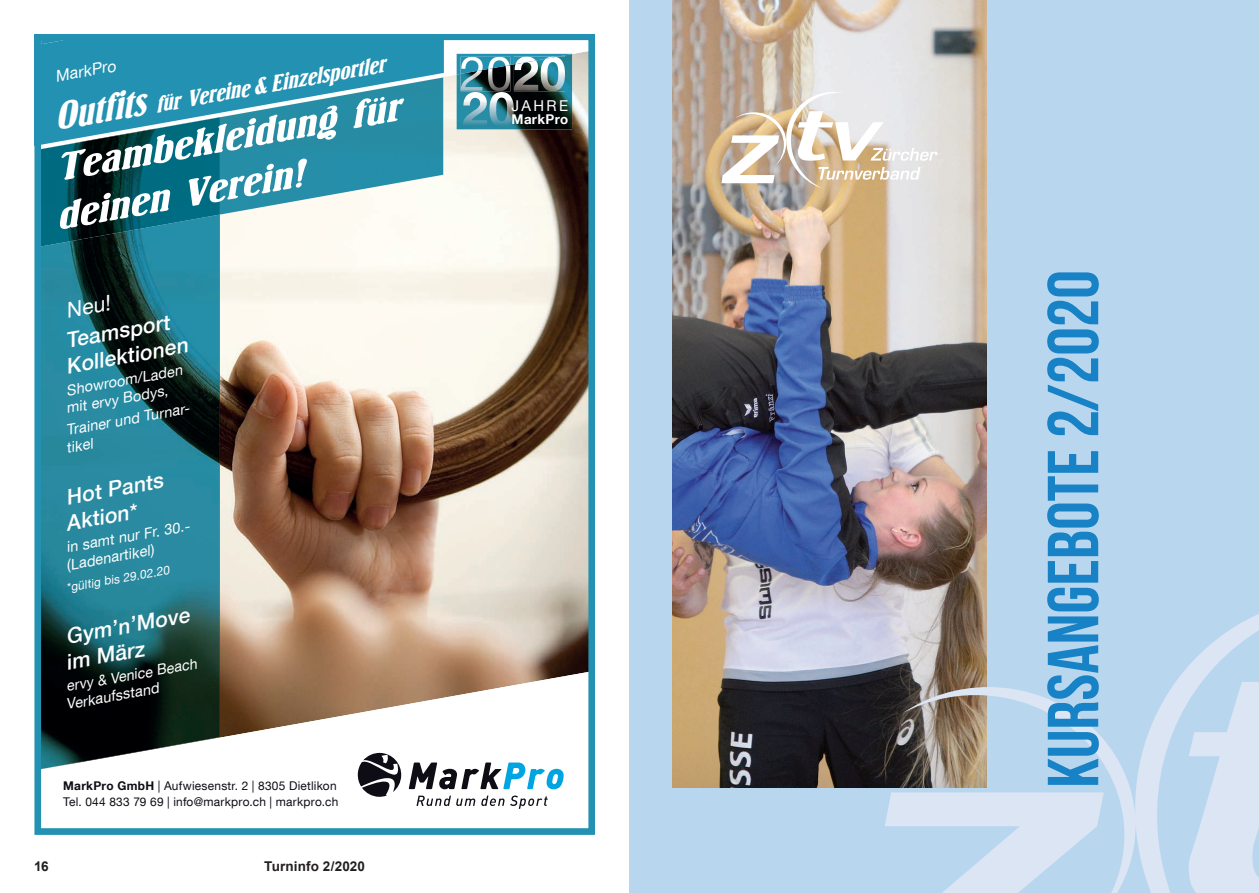
<style>
.page{position:relative;width:1259px;height:893px;background:#fff}
.page>*{position:absolute;margin:0;border:0;box-sizing:border-box;transform-origin:0 0}
.t1{font:700 72px "Bebas Neue";color:#1782c5}
.t2{font:italic 40.05px/48.2px "Springfield LT Std";color:#fff;scale:1.22 1}
.t3{font:italic 24px "Springfield LT Std";color:#fff}
.t4{font:italic 500 21.3px/25.7px "Helvetica Neue LT Com";color:#fff}
.t5{font:italic 21.3px "Helvetica Neue LT Com";color:#fff}
.t6{font:italic 16.05px "Helvetica Neue LT Com";color:#fff}
.t7{font:15px "Helvetica Neue LT Com";letter-spacing:.16em;color:#fff}
.t8{font:italic 14.7px/17.7px "Helvetica Neue LT Com";color:#fff}
.t9{font:700 13.5px "Arial";letter-spacing:.01em;color:#231f20}
.t10{font:700 13.5px "Helvetica Neue LT Com";letter-spacing:.025em;color:#fff}
.t11{font:12px/16px "Helvetica Neue LT Com";letter-spacing:.02em;color:#0e0c14}
.t12{font:italic 12px "Helvetica Neue LT Com";color:#fff}
.s1{font-size:40.05px}
.s2{font-weight:700}
</style>
<div class="page">
<div style="left:629px;top:0;width:630px;height:893px;background:#b9d6ef"></div>
<img style="left:672px;top:0;width:314px;height:788px">
<svg style="left:721px;top:90px;width:216px;height:99px;background:#ddd2c4"></svg>
<svg style="left:884px;top:611px;width:375px;height:282px"></svg>
<img style="left:220px;top:150px;width:367px;height:521px">
<svg style="left:220px;top:671px;width:367px;height:119px"></svg>
<svg style="left:443px;top:51px;width:144px;height:99px;background:#c0b8af"></svg>
<svg style="left:409px;top:762px;width:154px;height:27px"></svg>
<svg style="left:357px;top:753px;width:46px;height:44px"></svg>
<svg style="left:416px;top:795px;width:132px;height:14px"></svg>
<img style="left:456px;top:75px;width:116px;height:54px">
<img style="left:460px;top:75px;width:50px;height:16px">
<img style="left:514px;top:75px;width:51px;height:16px">
<svg style="left:456px;top:54px;width:116px;height:21px;background:#4d91a3"></svg>
<img style="left:463px;top:92px;width:51px;height:35px">
<div style="left:42px;top:42px;width:402px;height:104px;background:#2391b1"></div>
<img style="left:42px;top:247px;width:41px;height:522px">
<img style="left:83px;top:247px;width:137px;height:515px">
<img style="left:220px;top:77px;width:223px;height:138px">
<img style="left:42px;top:117px;width:178px;height:130px">
<div style="left:34px;top:34px;width:561px;height:800px;border:7px solid #2391b1"></div>
<svg style="left:34px;top:34px;width:29px;height:10px"></svg>
<h3 class="t3" style="left:53px;top:110px;width:336px;rotate:-10deg"><span class="s1">Outfits</span> für Vereine &amp; Einzelsportler</h3>
<p class="t6" style="left:53px;top:66px;width:63px;rotate:-10deg">MarkPro</p>
<h2 class="t2" style="left:43px;top:146px;width:294px;rotate:-10deg">Teambekleidung für deinen Verein!</h2>
<h3 class="t5" style="left:64px;top:297px;width:46px;rotate:-10deg">Neu!</h3>
<h3 class="t4" style="left:59px;top:328px;width:125px;rotate:-10deg">Teamsport<br>Kollektionen</h3>
<p class="t8" style="left:62px;top:382px;width:122px;rotate:-10deg">Showroom/Laden mit ervy Bodys,</p>
<p class="t8" style="left:62px;top:421px;width:131px;rotate:-10deg">Trainer und Turnar&shy;tikel</p>
<h3 class="t4" style="left:59px;top:485px;width:104px;rotate:-10deg">Hot Pants<br>Aktion*</h3>
<p class="t8" style="left:62px;top:539px;width:130px;rotate:-10deg">in samt nur Fr. 30.- (Ladenartikel)</p>
<p class="t12" style="left:65px;top:580px;width:106px;rotate:-10deg">*gültig bis 29.02.20</p>
<h3 class="t4" style="left:59px;top:624px;width:131px;rotate:-10deg">Gym’n’Move im März</h3>
<p class="t8" style="left:62px;top:678px;width:137px;rotate:-10deg">ervy &amp; Venice Beach<br>Verkaufsstand</p>
<p class="t11" style="left:63px;top:777px;width:277px"><span class="s2">MarkPro GmbH</span> | Aufwiesenstr. 2 | 8305 Dietlikon<br>Tel. 044 833 79 69 | info@markpro.ch | markpro.ch</p>
<p class="t9" style="left:34px;top:857px;width:16px">16</p>
<p class="t9" style="left:264px;top:857px;width:102px">Turninfo 2/2020</p>
<p class="t7" style="left:511px;top:97px;width:58px">JAHRE</p>
<p class="t10" style="left:511px;top:111px;width:58px">MarkPro</p>
<h1 class="t1" style="left:1033px;top:788px;width:519px;rotate:-90deg">KURSANGEBOTE 2/2020</h1>
</div>
